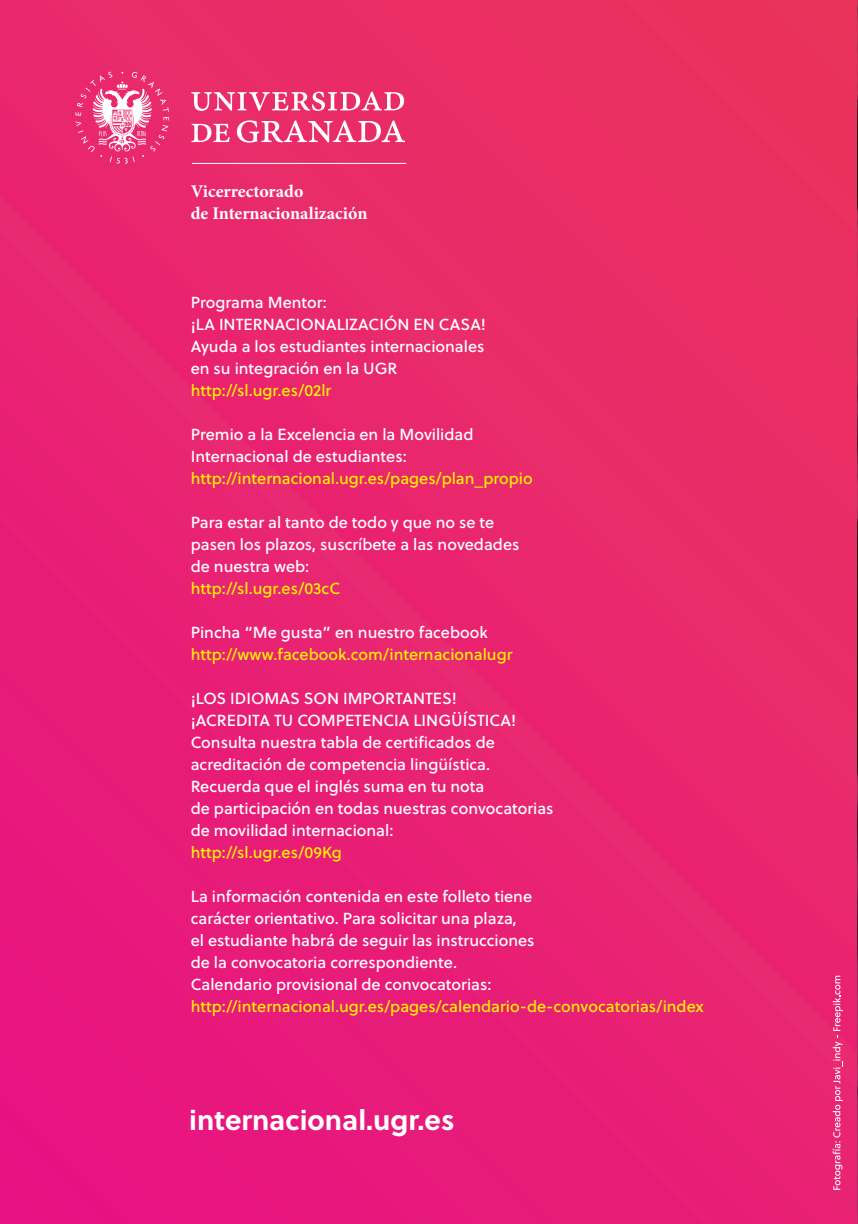
<style>
.page{position:relative;width:858px;height:1224px;background:#fff}
.page>*{position:absolute;margin:0;border:0;box-sizing:border-box;transform-origin:0 0}
.t1{font:700 28px "Soleil";color:#fff}
.t2{font:700 17.8px/21.4px "Minion Pro";color:#fff}
.t3{font:16px/22px "Soleil";color:#fff}
.t4{font:16px "Soleil";color:#fff101}
</style>
<div class="page">
<div style="left:0;top:0;width:857px;height:1223px;background:linear-gradient(to right,#e81c79,#ea2c67)"></div>
<svg style="left:75px;top:72px;width:94px;height:92px;background:#ed568b"></svg>
<svg style="left:191px;top:92px;width:213px;height:19px"></svg>
<svg style="left:191px;top:124px;width:39px;height:18px"></svg>
<svg style="left:237px;top:120px;width:168px;height:23px"></svg>
<hr style="left:192px;top:163px;width:214px;height:1px;background:#fff">
<img style="left:857px;top:0;width:1px;height:1223px">
<svg style="left:832px;top:975px;width:10px;height:214px;background:#ed528e"></svg>
<p class="t2" style="left:191px;top:180px;width:178px">Vicerrectorado<br>de Internacionalización</p>
<p class="t3" style="left:191px;top:290px;width:297px">Programa Mentor:<br>¡LA INTERNACIONALIZACIÓN EN CASA!<br>Ayuda a los estudiantes internacionales en su integración en la UGR</p>
<p class="t4" style="left:191px;top:378px;width:142px">http://sl.ugr.es/02lr</p>
<p class="t3" style="left:191px;top:422px;width:284px">Premio a la Excelencia en la Movilidad<br>Internacional de estudiantes:</p>
<p class="t4" style="left:191px;top:466px;width:343px">http://internacional.ugr.es/pages/plan_propio</p>
<p class="t3" style="left:191px;top:510px;width:330px">Para estar al tanto de todo y que no se te pasen los plazos, suscríbete a las novedades de nuestra web:</p>
<p class="t4" style="left:191px;top:576px;width:151px">http://sl.ugr.es/03cC</p>
<p class="t3" style="left:191px;top:620px;width:298px">Pincha “Me gusta” en nuestro facebook</p>
<p class="t4" style="left:191px;top:642px;width:323px">http://www.facebook.com/internacionalugr</p>
<p class="t3" style="left:191px;top:686px;width:364px">¡LOS IDIOMAS SON IMPORTANTES!<br>¡ACREDITA TU COMPETENCIA LINGÜÍSTICA!<br>Consulta nuestra tabla de certificados de acreditación de competencia lingüística.<br>Recuerda que el inglés suma en tu nota<br>de participación en todas nuestras convocatorias de movilidad internacional:</p>
<p class="t4" style="left:191px;top:840px;width:152px">http://sl.ugr.es/09Kg</p>
<p class="t3" style="left:191px;top:884px;width:345px">La información contenida en este folleto tiene carácter orientativo. Para solicitar una plaza,<br>el estudiante habrá de seguir las instrucciones de la convocatoria correspondiente.<br>Calendario provisional de convocatorias:</p>
<p class="t4" style="left:191px;top:994px;width:514px">http://internacional.ugr.es/pages/calendario-de-convocatorias/index</p>
<h1 class="t1" style="left:189px;top:1097px;width:266px">internacional.ugr.es</h1>
</div>
